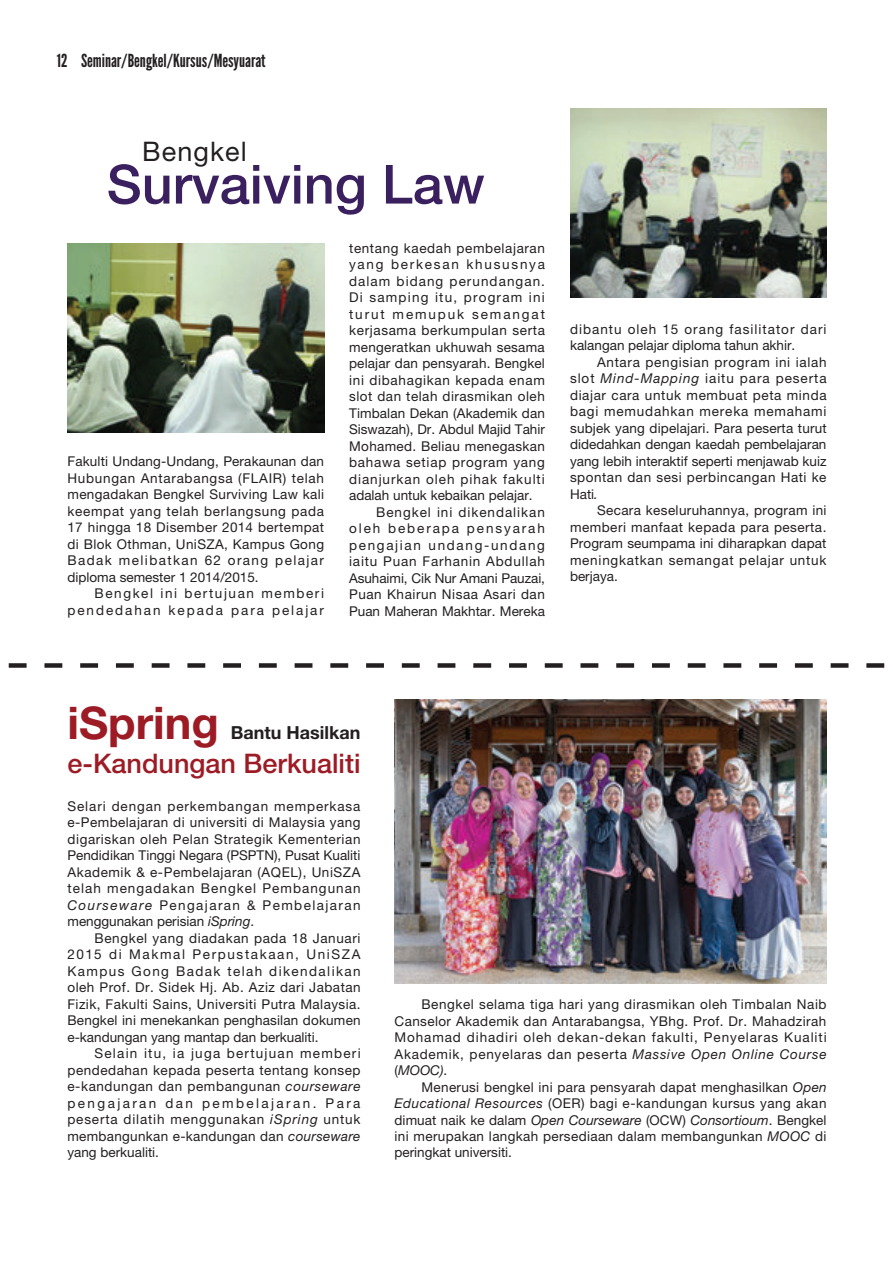
<style>
.page{position:relative;width:893px;height:1263px;background:#fff}
.page>*{position:absolute;margin:0;border:0;box-sizing:border-box;transform-origin:0 0}
.t1{font:500 54px "Helvetica Neue LT Pro";color:#3b2060}
.t2{font:700 45px "Helvetica Neue LT Pro";color:#9d1b25}
.t3{font:500 27px "Helvetica Neue LT Pro";color:#9d1b25}
.t4{font:27px "Helvetica Neue LT Pro";letter-spacing:.04em;color:#231f20}
.t5{font:18px "League Gothic";color:#231f20}
.t6{font:700 18px "Helvetica Neue LT Pro";color:#231f20}
.t7{font:13.5px/16.5px "Helvetica Neue LT Pro";letter-spacing:.045em;color:#231f20;text-align:justify}
.t8{font:13.5px "Helvetica Neue LT Pro";color:#231f20}
.t9{font:13.5px/16.5px "Helvetica Neue LT Pro";letter-spacing:.145em;color:#231f20;text-align:right}
.t10{font:13.5px "Helvetica Neue LT Pro";letter-spacing:.01em;color:#231f20}
.t11{font:13.5px "Helvetica Neue LT Pro";letter-spacing:.07em;color:#231f20}
.t12{font:13.5px "Helvetica Neue LT Pro";letter-spacing:.14em;color:#231f20}
.t13{font:13.5px "Helvetica Neue LT Pro";letter-spacing:-.005em;color:#231f20}
.t14{font:13.5px "Helvetica Neue LT Pro";letter-spacing:.02em;color:#231f20}
.t15{font:13.5px "Helvetica Neue LT Pro";letter-spacing:.025em;color:#231f20}
.t16{font:13.5px "Helvetica Neue LT Pro";letter-spacing:.08em;color:#231f20}
.t17{font:13.5px "Helvetica Neue LT Pro";letter-spacing:.09em;color:#231f20}
.t18{font:13.5px "Helvetica Neue LT Pro";letter-spacing:.125em;color:#231f20}
.t19{font:13.5px "Helvetica Neue LT Pro";letter-spacing:.13em;color:#231f20}
.s1{font-style:italic}
</style>
<div class="page">
<img style="left:394px;top:699px;width:432px;height:284px">
<img style="left:68px;top:243px;width:256px;height:189px">
<img style="left:570px;top:108px;width:256px;height:189px">
<svg style="left:8px;top:663px;width:877px;height:5px"></svg>
<h3 class="t5" style="left:57px;top:50px;width:210px">12 Seminar/Bengkel/Kursus/Mesyuarat</h3>
<h3 class="t4" style="left:142px;top:135px;width:106px">Bengkel</h3>
<h1 class="t1" style="left:107px;top:152px;width:380px">Survaiving Law</h1>
<p class="t7" style="left:68px;top:453px;width:258px">Fakulti Undang-Undang, Perakaunan dan Hubungan Antarabangsa (FLAIR) telah mengadakan Bengkel Surviving Law kali keempat yang telah berlangsung pada 17 hingga 18 Disember 2014 bertempat di Blok Othman, UniSZA, Kampus Gong Badak melibatkan 62 orang pelajar diploma semester 1 2014/2015.</p>
<p class="t9" style="left:68px;top:585px;width:258px">Bengkel ini bertujuan memberi pendedahan kepada para pelajar</p>
<p class="t7" style="left:349px;top:239px;width:197px">tentang kaedah pembelajaran</p>
<p class="t19" style="left:349px;top:256px;width:197px">yang berkesan khususnya</p>
<p class="t16" style="left:349px;top:273px;width:197px">dalam bidang perundangan.</p>
<p class="t17" style="left:349px;top:289px;width:197px">Di samping itu, program ini</p>
<p class="t12" style="left:349px;top:306px;width:197px">turut memupuk semangat</p>
<p class="t7" style="left:349px;top:322px;width:197px">kerjasama berkumpulan serta</p>
<p class="t14" style="left:349px;top:339px;width:197px">mengeratkan ukhuwah sesama</p>
<p class="t10" style="left:349px;top:355px;width:197px">pelajar dan pensyarah. Bengkel</p>
<p class="t7" style="left:349px;top:371px;width:197px">ini dibahagikan kepada enam</p>
<p class="t7" style="left:349px;top:388px;width:197px">slot dan telah dirasmikan oleh</p>
<p class="t10" style="left:349px;top:405px;width:197px">Timbalan Dekan (Akademik dan</p>
<p class="t8" style="left:349px;top:421px;width:197px">Siswazah), Dr. Abdul Majid Tahir</p>
<p class="t15" style="left:349px;top:438px;width:197px">Mohamed. Beliau menegaskan</p>
<p class="t7" style="left:349px;top:454px;width:197px">bahawa setiap program yang</p>
<p class="t11" style="left:349px;top:471px;width:197px">dianjurkan oleh pihak fakulti</p>
<p class="t8" style="left:349px;top:487px;width:185px">adalah untuk kebaikan pelajar.</p>
<p class="t11" style="left:376px;top:504px;width:170px">Bengkel ini dikendalikan</p>
<p class="t12" style="left:349px;top:520px;width:197px">oleh beberapa pensyarah</p>
<p class="t18" style="left:349px;top:537px;width:197px">pengajian undang-undang</p>
<p class="t7" style="left:349px;top:553px;width:197px">iaitu Puan Farhanin Abdullah</p>
<p class="t13" style="left:349px;top:570px;width:197px">Asuhaimi, Cik Nur Amani Pauzai,</p>
<p class="t7" style="left:349px;top:586px;width:197px">Puan Khairun Nisaa Asari dan</p>
<p class="t8" style="left:349px;top:603px;width:197px">Puan Maheran Makhtar. Mereka</p>
<p class="t7" style="left:570px;top:320px;width:258px">dibantu oleh 15 orang fasilitator dari kalangan pelajar diploma tahun akhir.</p>
<p class="t7" style="left:570px;top:353px;width:258px;text-indent:27px">Antara pengisian program ini ialah slot <span class="s1">Mind-Mapping</span> iaitu para peserta diajar cara untuk membuat peta minda bagi memudahkan mereka memahami subjek yang dipelajari. Para peserta turut didedahkan dengan kaedah pembelajaran yang lebih interaktif seperti menjawab kuiz spontan dan sesi perbincangan Hati ke Hati<span class="s1">.</span></p>
<p class="t7" style="left:570px;top:502px;width:258px;text-indent:27px">Secara keseluruhannya, program ini memberi manfaat kepada para peserta.<br>Program seumpama ini diharapkan dapat meningkatkan semangat pelajar untuk berjaya.</p>
<h2 class="t2" style="left:68px;top:695px;width:153px">iSpring</h2>
<h3 class="t6" style="left:231px;top:721px;width:131px">Bantu Hasilkan</h3>
<h3 class="t3" style="left:68px;top:748px;width:295px">e-Kandungan Berkualiti</h3>
<p class="t7" style="left:67px;top:798px;width:295px">Selari dengan perkembangan memperkasa e-Pembelajaran di universiti di Malaysia yang digariskan oleh Pelan Strategik Kementerian Pendidikan Tinggi Negara (PSPTN), Pusat Kualiti Akademik &amp; e-Pembelajaran (AQEL), UniSZA telah mengadakan Bengkel Pembangunan <span class="s1">Courseware</span> Pengajaran &amp; Pembelajaran menggunakan perisian <span class="s1">iSpring</span>.</p>
<p class="t7" style="left:67px;top:930px;width:295px;text-indent:27px">Bengkel yang diadakan pada 18 Januari 2015 di Makmal Perpustakaan, UniSZA Kampus Gong Badak telah dikendalikan oleh Prof. Dr. Sidek Hj. Ab. Aziz dari Jabatan Fizik, Fakulti Sains, Universiti Putra Malaysia.<br>Bengkel ini menekankan penghasilan dokumen e-kandungan yang mantap dan berkualiti.</p>
<p class="t7" style="left:67px;top:1045px;width:295px;text-indent:27px">Selain itu, ia juga bertujuan memberi pendedahan kepada peserta tentang konsep e-kandungan dan pembangunan <span class="s1">courseware </span>pengajaran dan pembelajaran. Para peserta dilatih menggunakan <span class="s1">iSpring</span> untuk membangunkan e-kandungan dan <span class="s1">courseware </span>yang berkualiti.</p>
<p class="t7" style="left:394px;top:996px;width:434px;text-indent:27px">Bengkel selama tiga hari yang dirasmikan oleh Timbalan Naib Canselor Akademik dan Antarabangsa, YBhg. Prof. Dr. Mahadzirah Mohamad dihadiri oleh dekan-dekan fakulti, Penyelaras Kualiti Akademik, penyelaras dan peserta <span class="s1">Massive Open Online Course </span>(<span class="s1">MOOC)</span>.</p>
<p class="t7" style="left:394px;top:1078px;width:434px;text-indent:27px">Menerusi bengkel ini para pensyarah dapat menghasilkan <span class="s1">Open Educational Resources</span> (OER) bagi e-kandungan kursus yang akan dimuat naik ke dalam <span class="s1">Open Courseware</span> (OCW) <span class="s1">Consortioum</span>. Bengkel ini merupakan langkah persediaan dalam membangunkan <span class="s1">MOOC</span> di peringkat universiti.</p>
</div>
